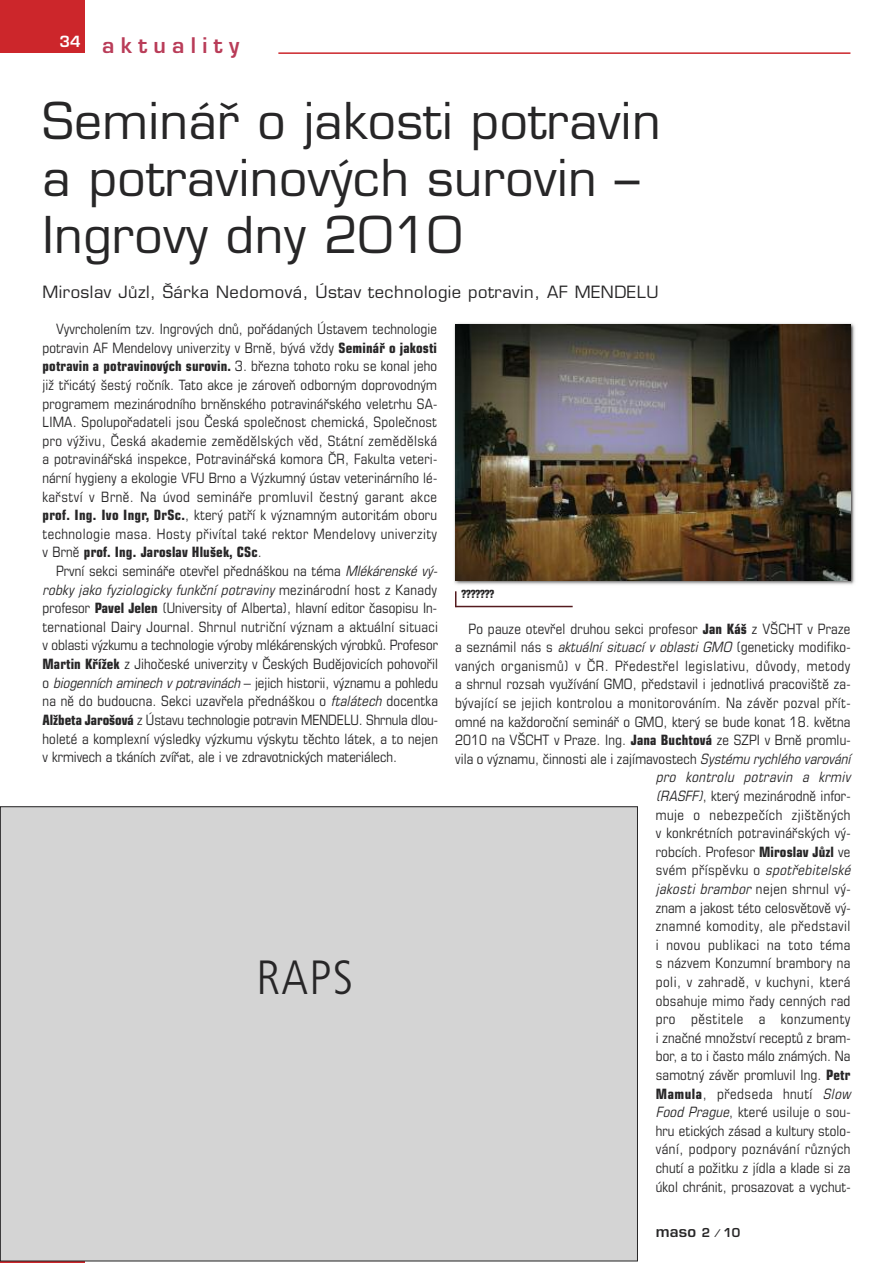
<style>
.page{position:relative;width:893px;height:1263px;background:#fff}
.page>*{position:absolute;margin:0;border:0;box-sizing:border-box;transform-origin:0 0}
.t1{font:49.5px/57px "Eurostile CE";letter-spacing:.01em;color:#272627}
.t2{font:300 condensed 48px "Frutiger CE";color:#272627}
.t3{font:600 21px "Eurostile CE";letter-spacing:.3em;color:#b93c58}
.t4{font:16.5px "Eurostile CE";letter-spacing:.03em;color:#272627}
.t5{font:600 15px "Eurostile CE";color:#272627}
.t6{font:600 15px "Eurostile CE";color:#fff}
.t7{font:condensed 14.25px/18.6px "Eurostile CE";letter-spacing:.01em;color:#272627;text-align:right}
.t8{font:700 condensed 11.25px "Eurostile CE";color:#272627}
.s1{font-weight:700}
.s2{font-style:italic}
.s3{font-size:12px}
.s4{font-size:9px}
</style>
<div class="page">
<div style="left:0;top:0;width:85px;height:53px;background:#cc262b"></div>
<div style="left:0;top:1210px;width:85px;height:53px;background:#772628"></div>
<hr style="left:278px;top:52px;width:572px;height:2px;background:#cc262b">
<div style="left:0;top:807px;width:637px;height:454px;background:#d4d4d4"></div>
<img style="left:454px;top:323px;width:401px;height:262px">
<img style="left:455px;top:325px;width:395px;height:255px">
<svg style="left:455px;top:591px;width:1px;height:15px"></svg>
<hr style="left:455px;top:606px;width:118px;height:1px;background:#541b1e">
<p class="t6" style="left:60px;top:36px;width:23px">34</p>
<h3 class="t3" style="left:102px;top:37px;width:139px">aktuality</h3>
<h1 class="t1" style="left:43px;top:98px;width:620px">Seminář o jakosti potravin a potravinových surovin –<br>Ingrovy dny 2010</h1>
<p class="t4" style="left:43px;top:286px;width:617px">Miroslav Jůzl, Šárka Nedomová, Ústav technologie potravin, AF MENDELU</p>
<p class="t7" style="left:43px;top:321px;width:396px;text-align:justify;text-indent:13px">Vyvrcholením tzv. Ingrových dnů, pořádaných Ústavem technologie potravin AF Mendelovy univerzity v Brně, bývá vždy <span class="s1">Seminář o jakosti potravin a potravinových surovin.</span> 3. března tohoto roku se konal jeho již třicátý šestý ročník. Tato akce je zároveň odborným doprovodným programem mezinárodního brněnského potravinářského veletrhu SA-LIMA. Spolupořadateli jsou Česká společnost chemická, Společnost pro výživu, Česká akademie zemědělských věd, Státní zemědělská a potravinářská inspekce, Potravinářská komora ČR, Fakulta veteri&shy;nární hygieny a ekologie VFU Brno a Výzkumný ústav veterinárního lé&shy;kařství v Brně. Na úvod semináře promluvil čestný garant akce <span class="s1">prof. Ing. Ivo Ingr, DrSc.</span>, který patří k významným autoritám oboru technologie masa. Hosty přivítal také rektor Mendelovy univerzity v Brně <span class="s1">prof. Ing. Jaroslav Hlušek, CSc</span>.</p>
<p class="t7" style="left:43px;top:563px;width:399px;text-align:left;text-indent:14px">První sekci semináře otevřel přednáškou na téma <span class="s2">Mlékárenské vý&shy;robky jako fyziologicky funkční potraviny</span> mezinárodní host z Kanady profesor <span class="s1">Pavel Jelen</span> (University of Alberta), hlavní editor časopisu In&shy;ternational Dairy Journal. Shrnul nutriční význam a aktuální situaci v oblasti výzkumu a technologie výroby mlékárenských výrobků. Profesor <span class="s1">Martin Křížek</span> z Jihočeské univerzity v Českých Budějovicích pohovořil o <span class="s2">biogenníchaminechvpotravinách</span>– jejich historii, významu a pohledu na ně do budoucna. Sekci uzavřela přednáškou o <span class="s2">ftalátech</span> docentka <span class="s1">Alžbeta Jarošová</span> z Ústavu technologie potravin MENDELU. Shrnula dlou&shy;holeté a komplexní výsledky výzkumu výskytu těchto látek, a to nejen v krmivech a tkáních zvířat, ale i ve zdravotnických materiálech.</p>
<p class="t8" style="left:461px;top:589px;width:34px">???????</p>
<p class="t7" style="left:455px;top:620px;width:400px">Po pauze otevřel druhou sekci profesor <span class="s1">Jan Káš</span> z VŠCHT v Praze<br>a seznámil nás s <span class="s2">aktuální situací v oblasti GMO</span> (geneticky modifiko&shy;vaných organismů) v ČR. Předestřel legislativu, důvody, metody a shrnul rozsah využívání GMO, představil i jednotlivá pracoviště za&shy;bývající se jejich kontrolou a monitorováním. Na závěr pozval přít&shy;omné na každoroční seminář o GMO, který se bude konat 18. května 2010 na VŠCHT v Praze. Ing. <span class="s1">Jana Buchtová</span> ze SZPI v Brně promlu&shy;vila o významu, činnosti ale i zajímavostech <span class="s2">Systémurychléhovarování pro kontrolu potravin a krmiv<br>(RASFF)</span>, který mezinárodně infor-<br>muje o nebezpečích zjištěných<br>v konkrétních potravinářských vý-<br>robcích. Profesor <span class="s1">Miroslav Jůzl</span> ve<br>svém příspěvku o <span class="s2">spotřebitelské<br>jakosti brambor</span> nejen shrnul vý-<br>znam a jakost této celosvětově vý-<br>znamné komodity, ale představil<br>i novou publikaci na toto téma<br>s názvem Konzumní brambory na<br>poli, v zahradě, v kuchyni, která<br>obsahuje mimo řady cenných rad<br>pro pěstitele a konzumenty<br>i značné množství receptů z bram-<br>bor, a to i často málo známých. Na<br>samotný závěr promluvil Ing. <span class="s1">Petr<br>Mamula</span>, předseda hnutí <span class="s2">Slow<br>Food Prague</span>, které usiluje o sou-<br>hru etických zásad a kultury stolo-<br>vání, podpory poznávání různých<br>chutí a požitku z jídla a klade si za<br>úkol chránit, prosazovat a vychut-</p>
<h2 class="t2" style="left:256px;top:958px;width:98px">RAPS</h2>
<p class="t5" style="left:656px;top:1226px;width:86px">maso <span class="s3">2</span> <span class="s4">/</span> <span class="s3">10</span></p>
</div>
